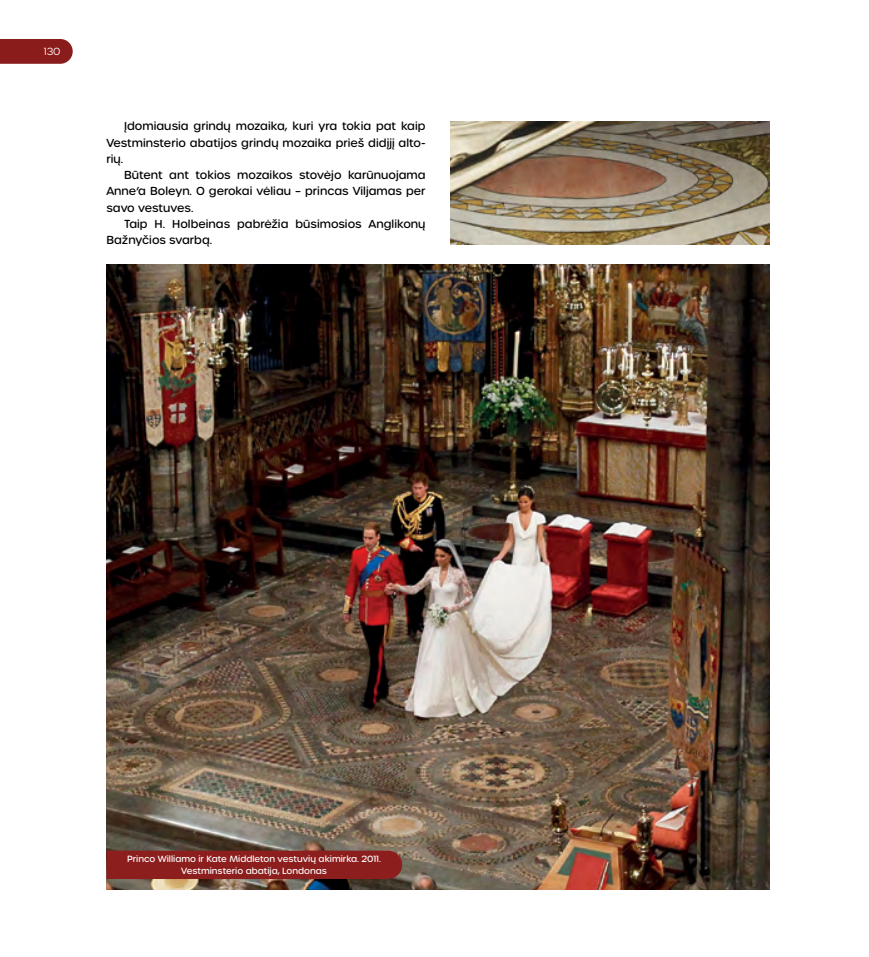
<style>
.page{position:relative;width:869px;height:957px;background:#fff}
.page>*{position:absolute;margin:0;border:0;box-sizing:border-box;transform-origin:0 0}
.t1{font:500 11.25px/16.2px "Urbane Rounded";color:#000;text-align:justify}
.t2{font:300 10px "Urbane Rounded";color:#fff}
.t3{font:500 8.75px/11.2px "Urbane Rounded";color:#fff;text-align:center}
</style>
<div class="page">
<img style="left:450px;top:122px;width:319px;height:122px">
<img style="left:106px;top:265px;width:663px;height:624px">
<div style="left:106px;top:850px;width:296px;height:29px;background:#8c1e1d"></div>
<svg style="left:0;top:39px;width:73px;height:25px;background:#8f2726"></svg>
<p class="t2" style="left:44px;top:45px;width:18px">130</p>
<p class="t1" style="left:106px;top:118px;width:320px;text-indent:18px">Įdomiausia grindų mozaika, kuri yra tokia pat kaip Vestminsterio abatijos grindų mozaika prieš didįjį alto&shy;rių.</p>
<p class="t1" style="left:106px;top:167px;width:320px;text-indent:18px">Būtent ant tokios mozaikos stovėjo karūnuojama Anne’a Boleyn. O gerokai vėliau – princas Viljamas per savo vestuves.</p>
<p class="t1" style="left:106px;top:216px;width:320px;text-indent:18px">Taip H. Holbeinas pabrėžia būsimosios Anglikonų<br>Bažnyčios svarbą.</p>
<p class="t3" style="left:127px;top:853px;width:255px">Princo Williamo ir Kate Middleton vestuvių akimirka. 2011.<br>Vestminsterio abatija, Londonas</p>
</div>
